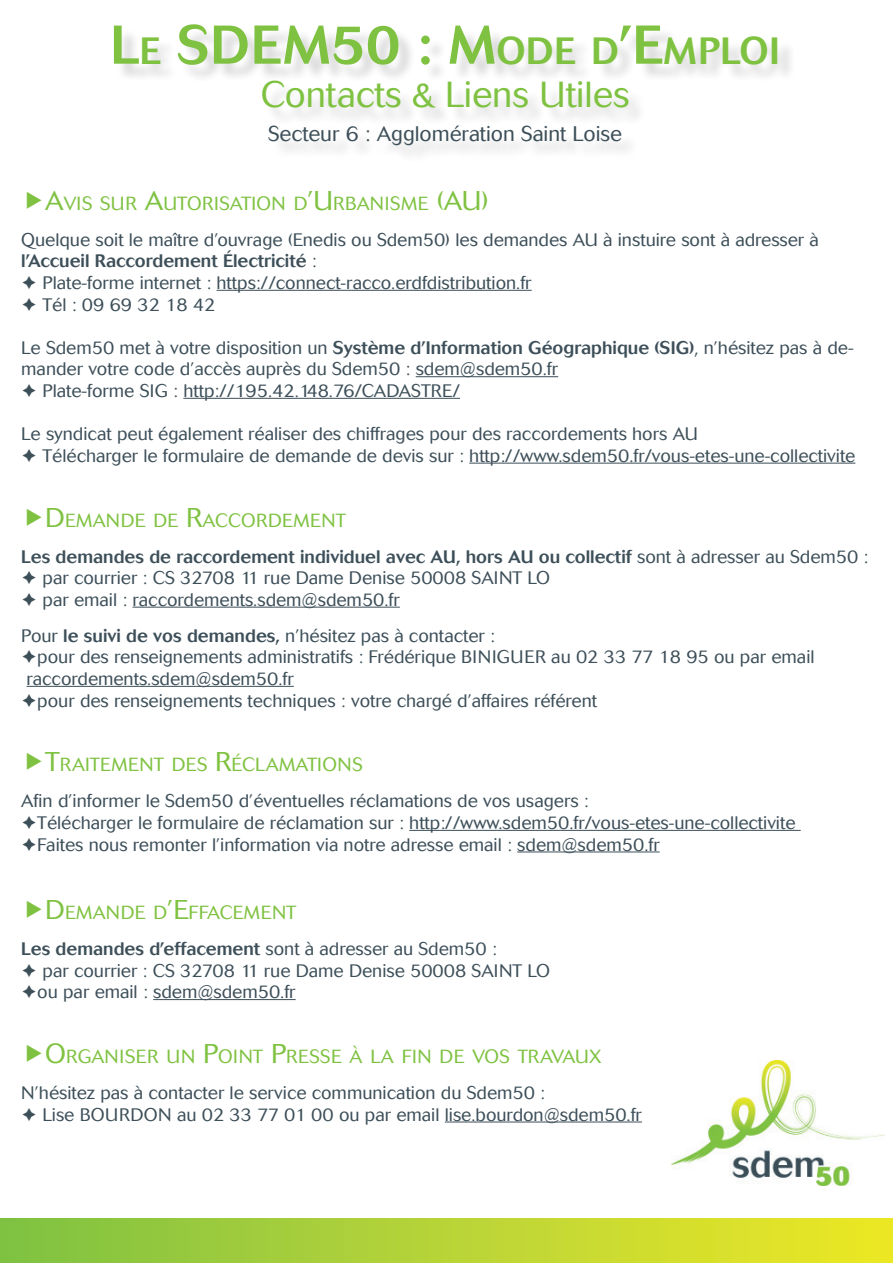
<style>
.page{position:relative;width:893px;height:1263px;background:#fff}
.page>*{position:absolute;margin:0;border:0;box-sizing:border-box;transform-origin:0 0}
.t1{font:500 54px "Cosmos";letter-spacing:.01em;color:#7fc241}
.t2{font:300 36px "Cosmos";color:#7fc241}
.t3{font:300 21px "Cosmos";color:#3d4f59}
.t4{font:300 18.9px "Cosmos";letter-spacing:.02em;color:#7fc241}
.t5{font:300 18px/21.6px "Cosmos";color:#3d4f59}
.t6{font:500 18px "Cosmos";color:#3d4f59}
.s1{font-size:37.8px}
.s2{font-size:27px}
.s3{font-weight:500}
.s4{font-weight:300}
</style>
<div class="page">
<img style="left:671px;top:1061px;width:213px;height:124px">
<div style="left:0;top:1218px;width:893px;height:45px;background:linear-gradient(to right,#7fc144,#efe826)"></div>
<div style="left:116px;top:27px;width:680px;height:137px;background:#231f20;opacity:.18"></div>
<hr style="left:217px;top:290px;width:315px;height:1px;background:#3d4f59">
<hr style="left:416px;top:376px;width:142px;height:1px;background:#3d4f59">
<hr style="left:183px;top:398px;width:277px;height:1px;background:#3d4f59">
<hr style="left:469px;top:463px;width:386px;height:1px;background:#3d4f59">
<hr style="left:133px;top:607px;width:267px;height:1px;background:#3d4f59">
<hr style="left:27px;top:686px;width:267px;height:1px;background:#3d4f59">
<hr style="left:409px;top:830px;width:392px;height:1px;background:#3d4f59">
<hr style="left:517px;top:851px;width:143px;height:1px;background:#3d4f59">
<hr style="left:153px;top:999px;width:143px;height:1px;background:#3d4f59">
<hr style="left:445px;top:1121px;width:197px;height:1px;background:#3d4f59">
<h1 class="t1" style="left:110px;top:14px;width:671px">L<span class="s1">E</span> SDEM50 : M<span class="s1">ODE D</span>’E<span class="s1">MPLOI</span></h1>
<h2 class="t2" style="left:261px;top:74px;width:370px">Contacts &amp; Liens Utiles</h2>
<p class="t3" style="left:268px;top:122px;width:355px">Secteur 6 : Agglomération Saint Loise</p>
<p class="t4" style="left:45px;top:192px;width:445px"><span class="s2">A</span>VIS SUR <span class="s2">A</span>UTORISATION D<span class="s2">’U</span> RBANISME <span class="s2">(AU)</span></p>
<p class="t5" style="left:21px;top:229px;width:799px">Quelque soit le maître d’ouvrage (Enedis ou Sdem50) les demandes AU à instuire sont à adresser à <span class="s3">l’Accueil Raccordement Électricité</span> :</p>
<p class="t5" style="left:21px;top:272px;width:512px">➔ Plate-forme internet : https://connect-racco.erdfdistribution.fr</p>
<p class="t5" style="left:21px;top:294px;width:196px">➔ Tél : 09 69 32 18 42</p>
<p class="t5" style="left:21px;top:337px;width:834px">Le Sdem50 met à votre disposition un <span class="s3">Système d’Information Géographique (SIG)</span>, n’hésitez pas à de&shy;mander votre code d’accès auprès du Sdem50 : sdem@sdem50.fr</p>
<p class="t5" style="left:21px;top:380px;width:440px">➔ Plate-forme SIG : http://195.42.148.76/CADASTRE/</p>
<p class="t5" style="left:21px;top:423px;width:678px">Le syndicat peut également réaliser des chiffrages pour des raccordements hors AU</p>
<p class="t5" style="left:21px;top:445px;width:836px">➔ Télécharger le formulaire de demande de devis sur : http://www.sdem50.fr/vous-etes-une-collectivite</p>
<p class="t4" style="left:45px;top:509px;width:302px"><span class="s2">D</span>EMANDE DE <span class="s2">R</span>ACCORDEMENT</p>
<p class="t6" style="left:21px;top:546px;width:849px">Les demandes de raccordement individuel avec AU, hors AU ou collectif <span class="s4">sont à adresser au Sdem50 :</span></p>
<p class="t5" style="left:21px;top:567px;width:530px">➔ par courrier : CS 32708 11 rue Dame Denise 50008 SAINT LO</p>
<p class="t5" style="left:21px;top:582px;width:475px;line-height:36px">➔ par email : raccordements.sdem@sdem50.fr<br>Pour <span class="s3">le suivi de vos demandes,</span> n’hésitez pas à contacter :</p>
<p class="t5" style="left:21px;top:647px;width:795px">➔pour des renseignements administratifs : Frédérique BINIGUER au 02 33 77 18 95 ou par email raccordements.sdem@sdem50.fr</p>
<p class="t5" style="left:21px;top:690px;width:577px">➔pour des renseignements techniques : votre chargé d’affaires référent</p>
<p class="t4" style="left:45px;top:754px;width:319px"><span class="s2">T</span>RAITEMENT DES <span class="s2">R</span>ÉCLAMATIONS</p>
<p class="t5" style="left:21px;top:791px;width:569px">Afin d’informer le Sdem50 d’éventuelles réclamations de vos usagers :</p>
<p class="t5" style="left:21px;top:812px;width:776px">➔Télécharger le formulaire de réclamation sur : http://www.sdem50.fr/vous-etes-une-collectivite</p>
<p class="t5" style="left:21px;top:834px;width:640px">➔Faites nous remonter l’information via notre adresse email : sdem@sdem50.fr</p>
<p class="t4" style="left:45px;top:902px;width:253px"><span class="s2">D</span>EMANDE D<span class="s2">’E</span>FFACEMENT</p>
<p class="t6" style="left:21px;top:938px;width:477px">Les demandes d’effacement <span class="s4">sont à adresser au Sdem50 :</span></p>
<p class="t5" style="left:21px;top:960px;width:530px">➔ par courrier : CS 32708 11 rue Dame Denise 50008 SAINT LO</p>
<p class="t5" style="left:21px;top:981px;width:276px">➔ou par email : sdem@sdem50.fr</p>
<p class="t4" style="left:45px;top:1046px;width:557px"><span class="s2">O</span>RGANISER UN <span class="s2">P</span>OINT <span class="s2">P</span>RESSE À LA FIN DE VOS TRAVAUX</p>
<p class="t5" style="left:21px;top:1082px;width:525px">N’hésitez pas à contacter le service communication du Sdem50 :</p>
<p class="t5" style="left:21px;top:1104px;width:622px">➔ Lise BOURDON au 02 33 77 01 00 ou par email lise.bourdon@sdem50.fr</p>
</div>
